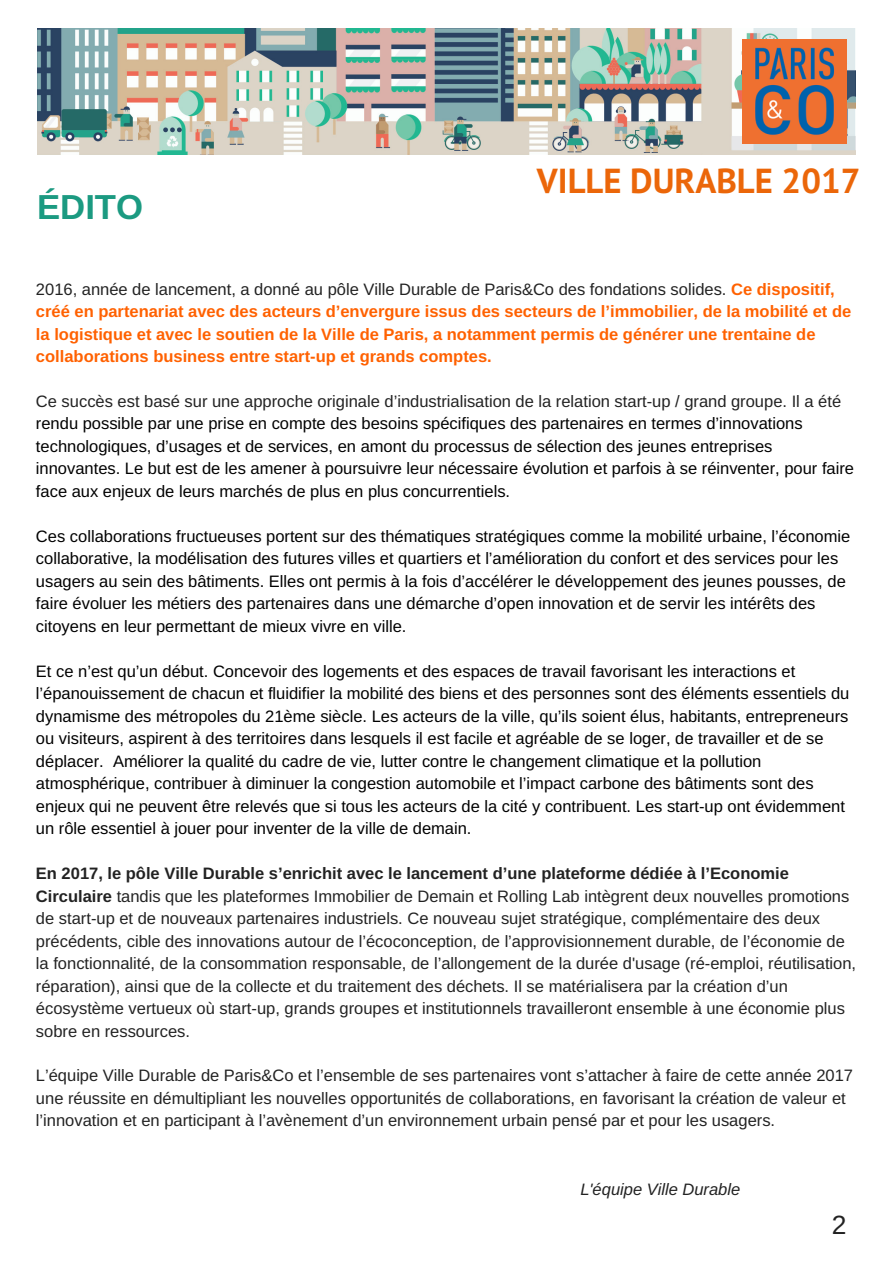
<style>
.page{position:relative;width:893px;height:1263px;background:#fff}
.page>*{position:absolute;margin:0;border:0;box-sizing:border-box;transform-origin:0 0}
.t1{font:700 34.65px "PT Sans";color:#eb6609}
.t2{font:700 34.65px "Arimo";color:#1b9a81}
.t3{font:26.4px "Arimo";color:#222}
.t4{font:16.5px/22.5px "Arimo";color:#000}
.t5{font:16.5px/22.5px "Arimo";color:#222}
.t6{font:700 16.5px/22.5px "Arimo";color:#ff6100}
.t7{font:italic 16.5px "Arimo";color:#222}
.s1{font-weight:400;color:#222}
.s2{font-weight:700}
</style>
<div class="page">
<img style="left:37px;top:28px;width:818px;height:126px">
<img style="left:742px;top:39px;width:104px;height:105px">
<h1 class="t2" style="left:37px;top:188px;width:107px">ÉDITO</h1>
<h1 class="t1" style="left:537px;top:158px;width:325px">VILLE DURABLE 2017</h1>
<p class="t6" style="left:36px;top:278px;width:816px"><span class="s1">2016, année de lancement, a donné au pôle Ville Durable de Paris&amp;Co des fondations solides.</span> Ce dispositif, créé en partenariat avec des acteurs d’envergure issus des secteurs de l’immobilier, de la mobilité et de la logistique et avec le soutien de la Ville de Paris, a notamment permis de générer une trentaine de collaborations business entre start-up et grands comptes.</p>
<p class="t5" style="left:36px;top:390px;width:806px">Ce succès est basé sur une approche originale d’industrialisation de la relation start-up / grand groupe. Il a été</p>
<p class="t4" style="left:36px;top:412px;width:819px">rendu possible par une prise en compte des besoins spécifiques des partenaires en termes d’innovations technologiques, d’usages et de services, en amont du processus de sélection des jeunes entreprises innovantes. Le but est de les amener à poursuivre leur nécessaire évolution et parfois à se réinventer, pour faire face aux enjeux de leurs marchés de plus en plus concurrentiels.</p>
<p class="t4" style="left:36px;top:525px;width:815px">Ces collaborations fructueuses portent sur des thématiques stratégiques comme la mobilité urbaine, l’économie collaborative, la modélisation des futures villes et quartiers et l’amélioration du confort et des services pour les usagers au sein des bâtiments. Elles ont permis à la fois d’accélérer le développement des jeunes pousses, de faire évoluer les métiers des partenaires dans une démarche d’open innovation et de servir les intérêts des citoyens en leur permettant de mieux vivre en ville.</p>
<p class="t4" style="left:36px;top:660px;width:815px">Et ce n’est qu’un début. Concevoir des logements et des espaces de travail favorisant les interactions et l’épanouissement de chacun et fluidifier la mobilité des biens et des personnes sont des éléments essentiels du dynamisme des métropoles du 21ème siècle. Les acteurs de la ville, qu’ils soient élus, habitants, entrepreneurs ou visiteurs, aspirent à des territoires dans lesquels il est facile et agréable de se loger, de travailler et de se déplacer. Améliorer la qualité du cadre de vie, lutter contre le changement climatique et la pollution atmosphérique, contribuer à diminuer la congestion automobile et l’impact carbone des bâtiments sont des enjeux qui ne peuvent être relevés que si tous les acteurs de la cité y contribuent. Les start-up ont évidemment un rôle essentiel à jouer pour inventer de la ville de demain.</p>
<p class="t5" style="left:36px;top:862px;width:821px"><span class="s2">En 2017, le pôle Ville Durable s’enrichit avec le lancement d’une plateforme dédiée à l’Economie Circulaire</span> tandis que les plateformes Immobilier de Demain et Rolling Lab intègrent deux nouvelles promotions de start-up et de nouveaux partenaires industriels. Ce nouveau sujet stratégique, complémentaire des deux précédents, cible des innovations autour de l’écoconception, de l’approvisionnement durable, de l’économie de la fonctionnalité, de la consommation responsable, de l’allongement de la durée d'usage (ré-emploi, réutilisation, réparation), ainsi que de la collecte et du traitement des déchets. Il se matérialisera par la création d’un écosystème vertueux où start-up, grands groupes et institutionnels travailleront ensemble à une économie plus sobre en ressources.</p>
<p class="t5" style="left:36px;top:1064px;width:818px">L’équipe Ville Durable de Paris&amp;Co et l’ensemble de ses partenaires vont s’attacher à faire de cette année 2017 une réussite en démultipliant les nouvelles opportunités de collaborations, en favorisant la création de valeur et l’innovation et en participant à l’avènement d’un environnement urbain pensé par et pour les usagers.</p>
<p class="t7" style="left:580px;top:1180px;width:161px">L'équipe Ville Durable</p>
<h2 class="t3" style="left:831px;top:1210px;width:16px">2</h2>
</div>
